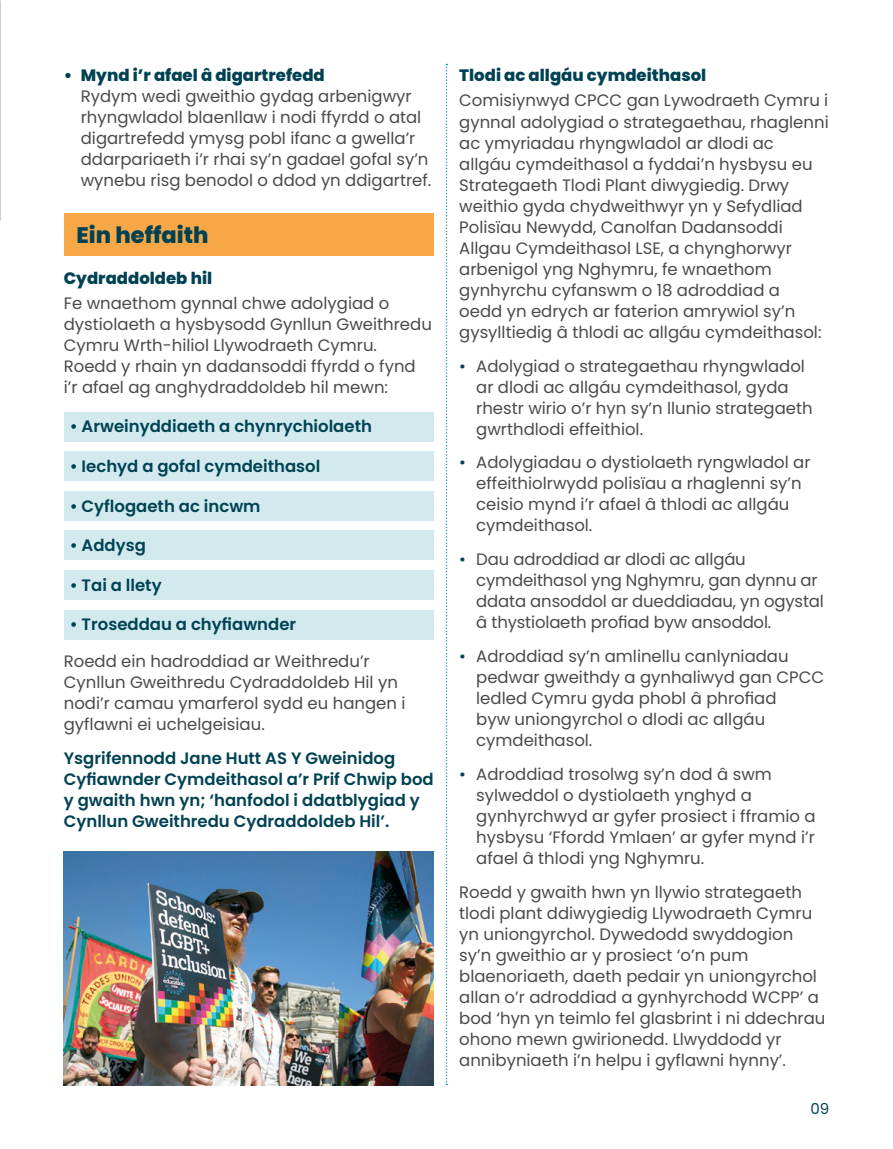
<style>
.page{position:relative;width:893px;height:1149px;background:#fff}
.page>*{position:absolute;margin:0;border:0;box-sizing:border-box;transform-origin:0 0}
.t1{font:800 22.5px "Poppins";color:#004253}
.t2{font:16.5px/21px "Poppins";color:#4a4a49}
.t3{font:600 16.5px/21px "Poppins";color:#004253}
.t4{font:800 16.5px "Poppins";color:#004253}
.t5{font:15px "Poppins";color:#004253}
.s1{color:#004253}
</style>
<div class="page">
<div style="left:64px;top:213px;width:370px;height:43px;background:#f7a746"></div>
<div style="left:64px;top:412px;width:370px;height:29px;background:#d2eaee"></div>
<div style="left:64px;top:451px;width:370px;height:30px;background:#d2eaee"></div>
<div style="left:64px;top:491px;width:370px;height:29px;background:#d2eaee"></div>
<div style="left:64px;top:530px;width:370px;height:30px;background:#d2eaee"></div>
<div style="left:64px;top:570px;width:370px;height:29px;background:#d2eaee"></div>
<div style="left:64px;top:610px;width:370px;height:29px;background:#d2eaee"></div>
<svg style="left:446px;top:64px;width:1px;height:1020px"></svg>
<img style="left:64px;top:851px;width:370px;height:233px">
<p class="t4" style="left:64px;top:66px;width:262px">• Mynd i’r afael â digartrefedd</p>
<p class="t2" style="left:81px;top:86px;width:352px">Rydym wedi gweithio gydag arbenigwyr rhyngwladol blaenllaw i nodi ffyrdd o atal digartrefedd ymysg pobl ifanc a gwella’r ddarpariaeth i’r rhai sy’n gadael gofal sy’n wynebu risg benodol o ddod yn ddigartref.</p>
<h1 class="t1" style="left:77px;top:222px;width:134px">Ein heffaith</h1>
<p class="t4" style="left:64px;top:268px;width:150px">Cydraddoldeb hil</p>
<p class="t2" style="left:64px;top:293px;width:370px">Fe wnaethom gynnal chwe adolygiad o dystiolaeth a hysbysodd Gynllun Gweithredu Cymru Wrth-hiliol Llywodraeth Cymru.<br>Roedd y rhain yn dadansoddi ffyrdd o fynd i’r afael ag anghydraddoldeb hil mewn:</p>
<p class="t3" style="left:70px;top:416px;width:304px">• Arweinyddiaeth a chynrychiolaeth</p>
<p class="t3" style="left:70px;top:455px;width:252px">• Iechyd a gofal cymdeithasol</p>
<p class="t3" style="left:70px;top:495px;width:192px">• Cyflogaeth ac incwm</p>
<p class="t3" style="left:70px;top:535px;width:78px">• Addysg</p>
<p class="t3" style="left:70px;top:574px;width:93px">• Tai a llety</p>
<p class="t3" style="left:70px;top:614px;width:228px">• Troseddau a chyfiawnder</p>
<p class="t2" style="left:64px;top:650px;width:343px">Roedd ein hadroddiad ar Weithredu’r Cynllun Gweithredu Cydraddoldeb Hil yn nodi’r camau ymarferol sydd eu hangen i gyflawni ei uchelgeisiau.</p>
<p class="t3" style="left:64px;top:747px;width:371px">Ysgrifennodd Jane Hutt AS Y Gweinidog Cyfiawnder Cymdeithasol a’r Prif Chwip bod y gwaith hwn yn; ‘hanfodol i ddatblygiad y Cynllun Gweithredu Cydraddoldeb Hil’.</p>
<p class="t4" style="left:459px;top:66px;width:249px">Tlodi ac allgáu cymdeithasol</p>
<p class="t2" style="left:459px;top:90px;width:371px">Comisiynwyd CPCC gan Lywodraeth Cymru i gynnal adolygiad o strategaethau, rhaglenni ac ymyriadau rhyngwladol ar dlodi ac allgáu cymdeithasol a fyddai’n hysbysu eu Strategaeth Tlodi Plant diwygiedig. Drwy weithio gyda chydweithwyr yn y Sefydliad Polisïau Newydd, Canolfan Dadansoddi Allgau Cymdeithasol LSE, a chynghorwyr arbenigol yng Nghymru, fe wnaethom gynhyrchu cyfanswm o 18 adroddiad a<br>oedd yn edrych ar faterion amrywiol sy’n gysylltiedig â thlodi ac allgáu cymdeithasol:</p>
<p class="t2" style="left:476px;top:355px;width:338px;text-indent:-17px"><span class="s1">•</span> Adolygiad o strategaethau rhyngwladol ar dlodi ac allgáu cymdeithasol, gyda rhestr wirio o’r hyn sy’n llunio strategaeth gwrthdlodi effeithiol.</p>
<p class="t2" style="left:476px;top:452px;width:336px;text-indent:-17px"><span class="s1">•</span> Adolygiadau o dystiolaeth ryngwladol ar effeithiolrwydd polisïau a rhaglenni sy’n ceisio mynd i’r afael â thlodi ac allgáu cymdeithasol.</p>
<p class="t2" style="left:476px;top:549px;width:349px;text-indent:-17px"><span class="s1">•</span> Dau adroddiad ar dlodi ac allgáu cymdeithasol yng Nghymru, gan dynnu ar ddata ansoddol ar dueddiadau, yn ogystal â thystiolaeth profiad byw ansoddol.</p>
<p class="t2" style="left:476px;top:645px;width:349px;text-indent:-17px"><span class="s1">•</span> Adroddiad sy’n amlinellu canlyniadau pedwar gweithdy a gynhaliwyd gan CPCC ledled Cymru gyda phobl â phrofiad<br>byw uniongyrchol o dlodi ac allgáu cymdeithasol.</p>
<p class="t2" style="left:476px;top:763px;width:341px;text-indent:-17px"><span class="s1">•</span> Adroddiad trosolwg sy’n dod â swm sylweddol o dystiolaeth ynghyd a gynhyrchwyd ar gyfer prosiect i fframio a hysbysu ‘Ffordd Ymlaen’ ar gyfer mynd i’r afael â thlodi yng Nghymru.</p>
<p class="t2" style="left:459px;top:881px;width:368px">Roedd y gwaith hwn yn llywio strategaeth tlodi plant ddiwygiedig Llywodraeth Cymru yn uniongyrchol. Dywedodd swyddogion sy’n gweithio ar y prosiect ‘o’n pum blaenoriaeth, daeth pedair yn uniongyrchol allan o’r adroddiad a gynhyrchodd WCPP’ a bod ‘hyn yn teimlo fel glasbrint i ni ddechrau ohono mewn gwirionedd. Llwyddodd yr annibyniaeth i’n helpu i gyflawni hynny’.</p>
<p class="t5" style="left:810px;top:1099px;width:20px">09</p>
</div>
